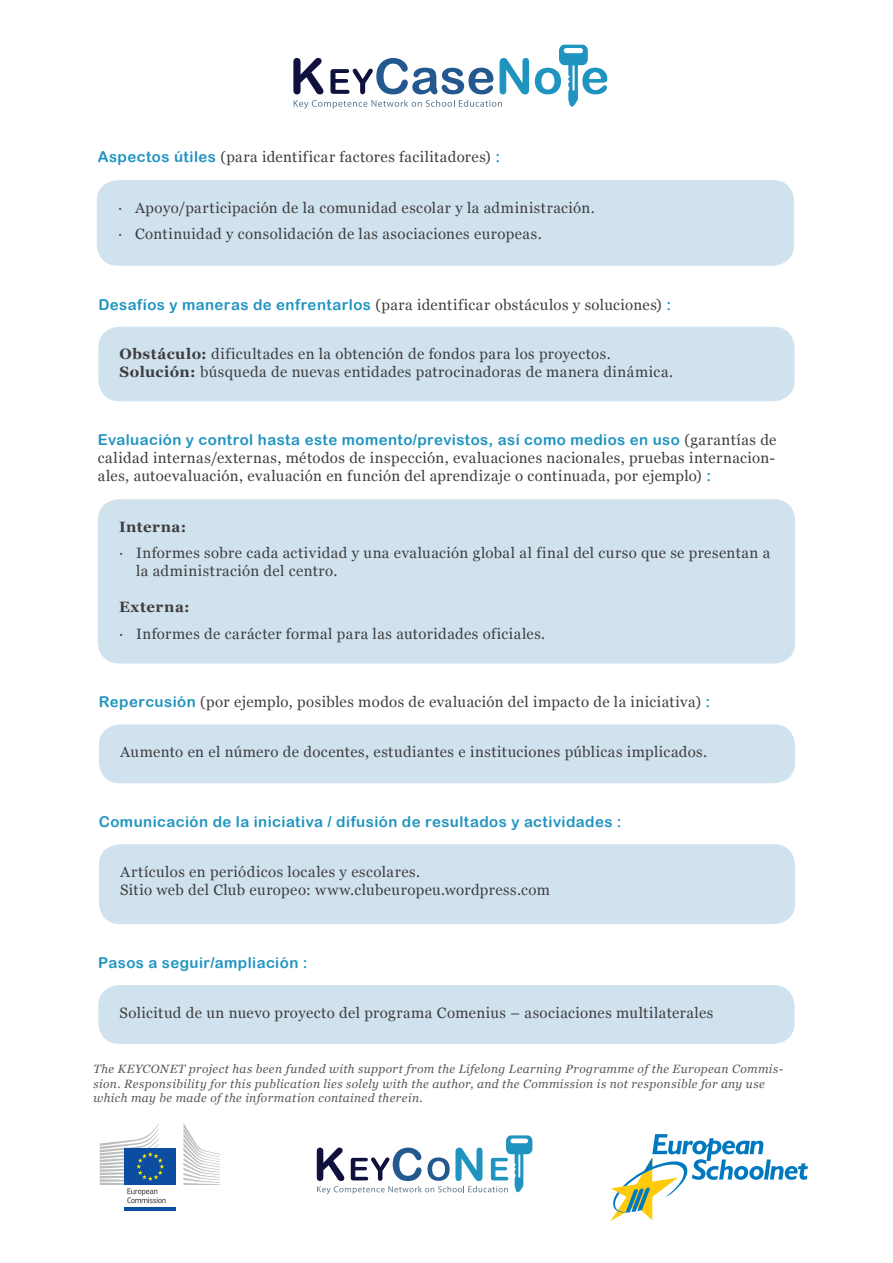
<style>
.page{position:relative;width:893px;height:1263px;background:#fff}
.page>*{position:absolute;margin:0;border:0;box-sizing:border-box;transform-origin:0 0}
.courant{font:15px/18px "Georgia";letter-spacing:.03em;color:#3e3e3f}
.courant-2{font:15px "Arial Rounded MT Bold";letter-spacing:.03em;color:#2094c0}
.courant-3{font:700 15px "Georgia";letter-spacing:.035em;color:#3e3e3f}
.t1{font:italic 12px/14.4px "Georgia";letter-spacing:.03em;color:#57585a}
.s1{font-family:"Arial Rounded MT Bold";color:#2094c0}
.s2{font-weight:700}
</style>
<div class="page">
<svg style="left:293px;top:58px;width:30px;height:36px"></svg>
<svg style="left:294px;top:100px;width:208px;height:9px"></svg>
<svg style="left:330px;top:58px;width:163px;height:36px"></svg>
<svg style="left:500px;top:58px;width:29px;height:36px"></svg>
<svg style="left:535px;top:45px;width:72px;height:62px"></svg>
<svg style="left:317px;top:1135px;width:215px;height:59px"></svg>
<svg style="left:610px;top:1134px;width:198px;height:87px"></svg>
<div style="left:124px;top:1148px;width:52px;height:37px;background:#0d4da1"></div>
<hr style="left:124px;top:1207px;width:52px;height:3px;background:#0d4da1">
<svg style="left:183px;top:1123px;width:37px;height:62px"></svg>
<svg style="left:100px;top:1123px;width:66px;height:80px"></svg>
<div style="left:97px;top:180px;width:697px;height:86px;background:#d1e2ef;border-radius:21px"></div>
<div style="left:98px;top:327px;width:697px;height:74px;background:#d1e2ef;border-radius:21px"></div>
<div style="left:99px;top:724px;width:696px;height:59px;background:#d1e2ef;border-radius:21px"></div>
<div style="left:98px;top:499px;width:697px;height:164px;background:#d1e2ef;border-radius:21px"></div>
<div style="left:99px;top:844px;width:696px;height:80px;background:#d1e2ef;border-radius:21px"></div>
<div style="left:98px;top:985px;width:697px;height:59px;background:#d1e2ef;border-radius:21px"></div>
<p class="courant" style="left:98px;top:148px;width:404px"><span class="s1">Aspectos útiles</span> (para identificar factores facilitadores) <span class="s1">:</span></p>
<p class="courant" style="left:118px;top:199px;width:478px">∙ Apoyo/participación de la comunidad escolar y la administración.</p>
<p class="courant" style="left:118px;top:225px;width:425px">∙ Continuidad y consolidación de las asociaciones europeas.</p>
<p class="courant" style="left:98px;top:296px;width:574px"><span class="s1">Desafíos y maneras de enfrentarlos</span> (para identificar obstáculos y soluciones) <span class="s1">:</span></p>
<p class="courant" style="left:120px;top:345px;width:493px"><span class="s2">Obstáculo:</span> dificultades en la obtención de fondos para los proyectos.</p>
<p class="courant" style="left:120px;top:363px;width:555px"><span class="s2">Solución:</span> búsqueda de nuevas entidades patrocinadoras de manera dinámica.</p>
<p class="courant" style="left:98px;top:431px;width:680px;text-align:justify"><span class="s1">Evaluación y control hasta este momento/previstos, así como medios en uso</span> (garantías de calidad internas/externas, métodos de inspección, evaluaciones nacionales, pruebas internacion&shy;ales, autoevaluación, evaluación en función del aprendizaje o continuada, por ejemplo) <span class="s1">:</span></p>
<p class="courant-3" style="left:119px;top:517px;width:69px">Interna:</p>
<p class="courant" style="left:136px;top:544px;width:636px;text-indent:-17px">∙ Informes sobre cada actividad y una evaluación global al final del curso que se presentan a la administración del centro.</p>
<p class="courant-3" style="left:119px;top:597px;width:72px">Externa:</p>
<p class="courant" style="left:119px;top:625px;width:428px">∙ Informes de carácter formal para las autoridades oficiales.</p>
<p class="courant" style="left:99px;top:693px;width:613px"><span class="s1">Repercusión</span> (por ejemplo, posibles modos de evaluación del impacto de la iniciativa) <span class="s1">:</span></p>
<p class="courant" style="left:120px;top:743px;width:588px">Aumento en el número de docentes, estudiantes e instituciones públicas implicados.</p>
<p class="courant-2" style="left:99px;top:813px;width:524px">Comunicación de la iniciativa / difusión de resultados y actividades :</p>
<p class="courant" style="left:120px;top:863px;width:301px">Artículos en periódicos locales y escolares.</p>
<p class="courant" style="left:120px;top:881px;width:431px">Sitio web del Club europeo: www.clubeuropeu.wordpress.com</p>
<p class="courant-2" style="left:98px;top:954px;width:211px">Pasos a seguir/ampliación :</p>
<p class="courant" style="left:120px;top:1004px;width:595px">Solicitud de un nuevo proyecto del programa Comenius – asociaciones multilaterales</p>
<p class="t1" style="left:94px;top:1062px;width:691px">The KEYCONET project has been funded with support from the Lifelong Learning Programme of the European Commis&shy;sion. Responsibility for this publication lies solely with the author, and the Commission is not responsible for any use which may be made of the information contained therein.</p>
</div>
